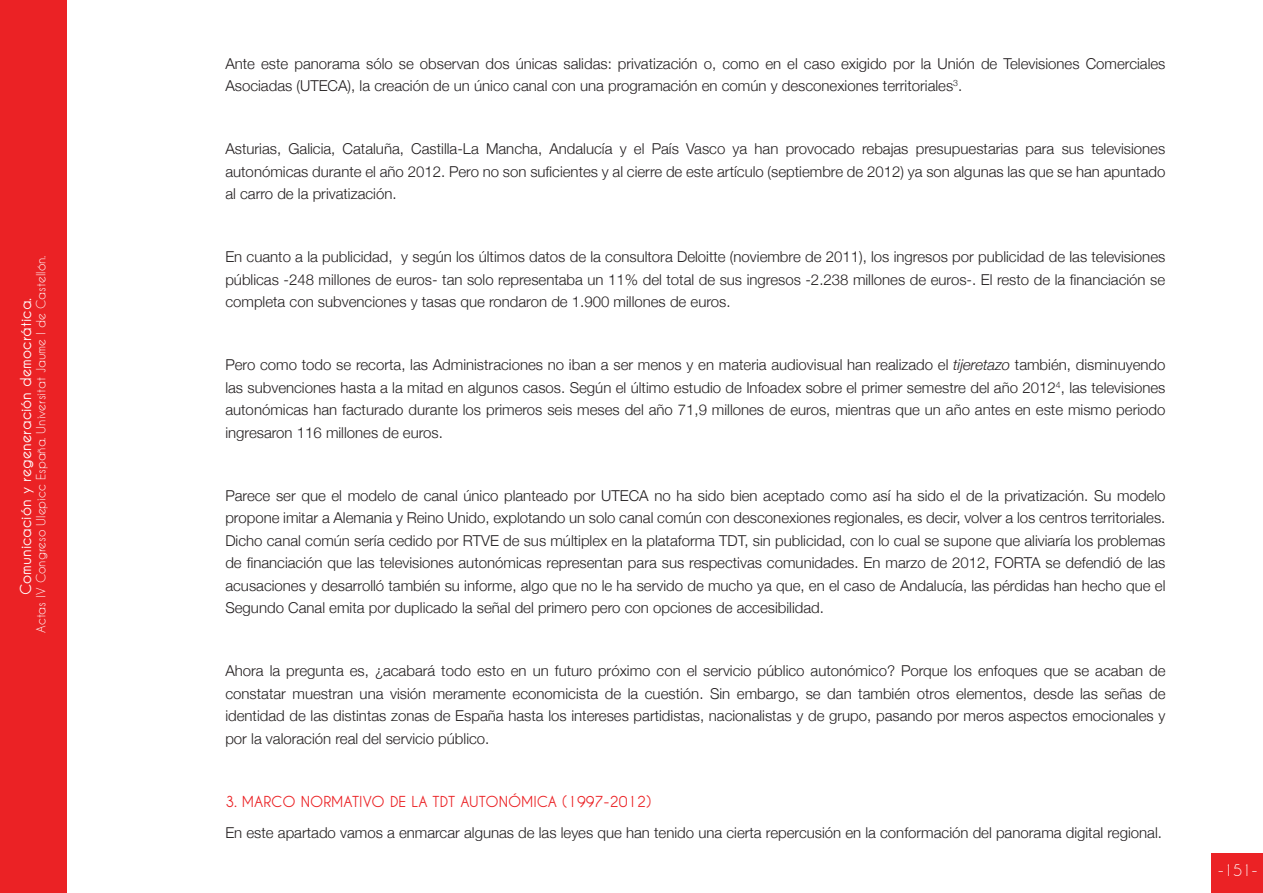
<style>
.page{position:relative;width:1263px;height:893px;background:#fff}
.page>*{position:absolute;margin:0;border:0;box-sizing:border-box;transform-origin:0 0}
.t1{font:300 15px/22.5px "Helvetica Neue";color:#231f20;text-align:justify}
.t2{font:700 15px "Caviar Dreams";color:#fff}
.t3{font:700 15px "Caviar Dreams";color:#eb2225}
.t4{font:15px "Caviar Dreams";color:#fff}
.t5{font:12px "Caviar Dreams";color:#fff}
.s1{font-style:italic}
.s2{font-family:"Caviar Dreams";font-weight:700;color:#eb2225}
</style>
<div class="page">
<div style="left:0;top:0;width:67px;height:893px;background:#eb2225"></div>
<div style="left:1212px;top:853px;width:51px;height:40px;background:#eb2225"></div>
<p class="t5" style="left:34px;top:633px;width:379px;rotate:-90deg">Actas IV Congreso Ulepicc España. Universitat Jaume I de Castellón.</p>
<p class="t2" style="left:17px;top:595px;width:299px;rotate:-90deg">COMUNICACIÓN Y REGENERACIÓN DEMOCRÁTICA.</p>
<p class="t1" style="left:225px;top:52px;width:941px">Ante este panorama sólo se observan dos únicas salidas: privatización o, como en el caso exigido por la Unión de Televisiones Comerciales<br>Asociadas (UTECA), la creación de un único canal con una programación en común y desconexiones territoriales<sup>3</sup>.</p>
<p class="t1" style="left:225px;top:137px;width:941px">Asturias, Galicia, Cataluña, Castilla-La Mancha, Andalucía y el País Vasco ya han provocado rebajas presupuestarias para sus televisiones autonómicas durante el año 2012. Pero no son suficientes y al cierre de este artículo (septiembre de 2012) ya son algunas las que se han apuntado al carro de la privatización.</p>
<p class="t1" style="left:225px;top:245px;width:941px">En cuanto a la publicidad, y según los últimos datos de la consultora Deloitte (noviembre de 2011), los ingresos por publicidad de las televisiones públicas -248 millones de euros- tan solo representaba un 11% del total de sus ingresos -2.238 millones de euros-. El resto de la financiación se completa con subvenciones y tasas que rondaron de 1.900 millones de euros.</p>
<p class="t1" style="left:225px;top:353px;width:941px">Pero como todo se recorta, las Administraciones no iban a ser menos y en materia audiovisual han realizado el <span class="s1">tijeretazo</span> también, disminuyendo las subvenciones hasta a la mitad en algunos casos. Según el último estudio de Infoadex sobre el primer semestre del año 2012<sup>4</sup>, las televisiones autonómicas han facturado durante los primeros seis meses del año 71,9 millones de euros, mientras que un año antes en este mismo periodo ingresaron 116 millones de euros.</p>
<p class="t1" style="left:225px;top:484px;width:942px">Parece ser que el modelo de canal único planteado por UTECA no ha sido bien aceptado como así ha sido el de la privatización. Su modelo propone imitar a Alemania y Reino Unido, explotando un solo canal común con desconexiones regionales, es decir, volver a los centros territoriales.<br>Dicho canal común sería cedido por RTVE de sus múltiplex en la plataforma TDT, sin publicidad, con lo cual se supone que aliviaría los problemas de financiación que las televisiones autonómicas representan para sus respectivas comunidades. En marzo de 2012, FORTA se defendió de las acusaciones y desarrolló también su informe, algo que no le ha servido de mucho ya que, en el caso de Andalucía, las pérdidas han hecho que el Segundo Canal emita por duplicado la señal del primero pero con opciones de accesibilidad.</p>
<p class="t1" style="left:225px;top:659px;width:942px">Ahora la pregunta es, ¿acabará todo esto en un futuro próximo con el servicio público autonómico? Porque los enfoques que se acaban de constatar muestran una visión meramente economicista de la cuestión. Sin embargo, se dan también otros elementos, desde las señas de identidad de las distintas zonas de España hasta los intereses partidistas, nacionalistas y de grupo, pasando por meros aspectos emocionales y por la valoración real del servicio público.</p>
<p class="t3" style="left:225px;top:793px;width:50px">3. MARCO</p>
<p class="t3" style="left:301px;top:793px;width:11px">NOR</p>
<p class="t3" style="left:331px;top:793px;width:150px">MATIVO DE LA TDT AUTONÓ</p>
<p class="t1" style="left:225px;top:785px;width:938px;line-height:31.5px;text-indent:296px"><span class="s2">MICA (1997-2012)<br></span>En este apartado vamos a enmarcar algunas de las leyes que han tenido una cierta repercusión en la conformación del panorama digital regional.</p>
<p class="t4" style="left:1218px;top:862px;width:41px">-151-</p>
</div>
